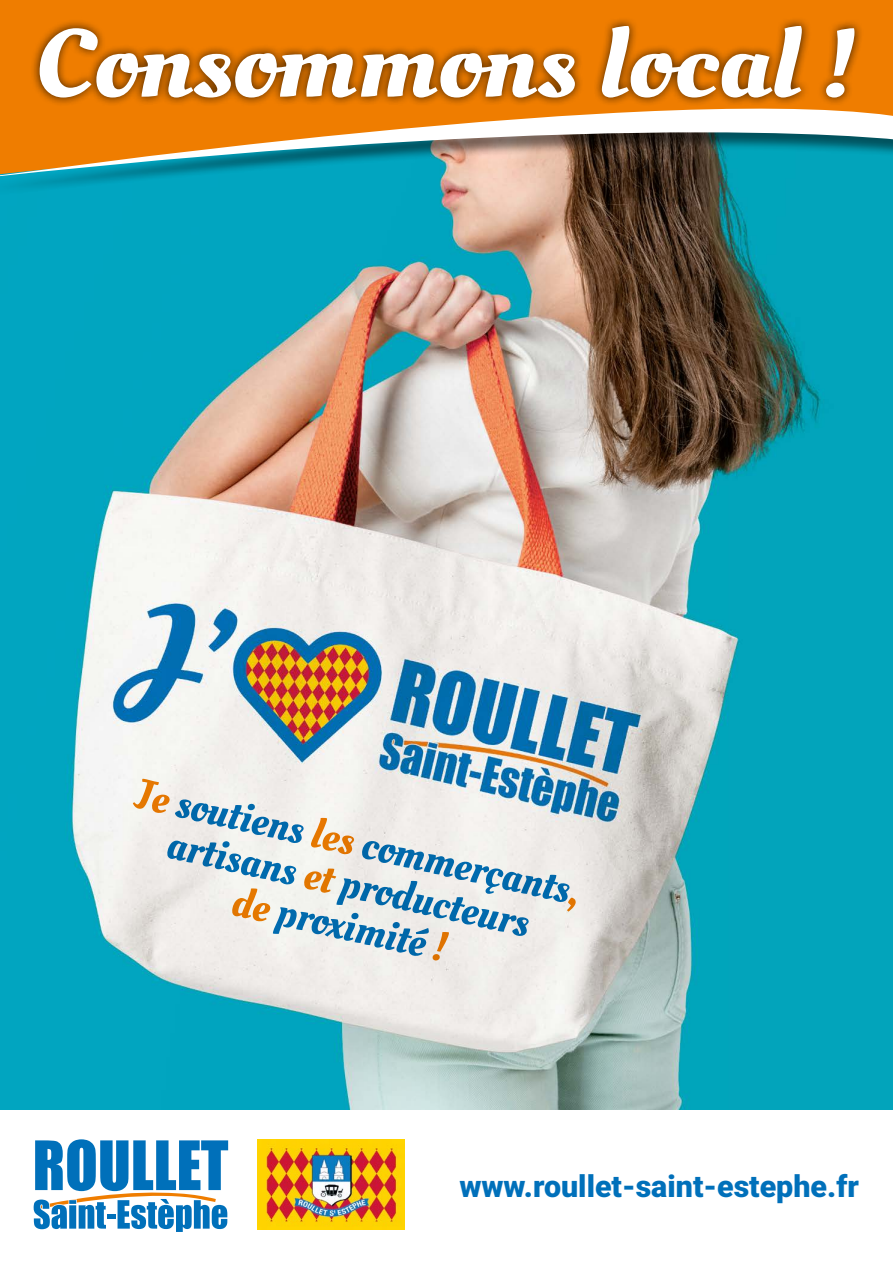
<style>
.page{position:relative;width:893px;height:1263px;background:#fff}
.page>*{position:absolute;margin:0;border:0;box-sizing:border-box;transform-origin:0 0}
.t1{font:96px "Oleo Script";color:#fff;scale:1.15 1}
.t2{font:42px/42px "Oleo Script";color:#0070ba;text-align:center}
.t3{font:900 30.45px "Roboto";color:#0070ba}
.s1{color:#ef7d00}
</style>
<div class="page">
<img style="left:0;top:196px;width:893px;height:914px">
<div style="left:0;top:0;width:893px;height:76px;background:#ef7d00"></div>
<div style="left:30px;top:17px;width:834px;height:90px;background:#000;opacity:.75"></div>
<div style="left:0;top:111px;width:893px;height:85px;background:#000;opacity:.5"></div>
<svg style="left:0;top:76px;width:893px;height:102px"></svg>
<svg style="left:33px;top:1139px;width:196px;height:93px"></svg>
<img style="left:258px;top:1140px;width:147px;height:89px">
<h1 class="t1" style="left:34px;top:6px;width:716px">Consommons local !</h1>
<p class="t2" style="left:139px;top:775px;width:456px;rotate:12deg"><span class="s1">Je</span> soutiens <span class="s1">les</span> commerçants<span class="s1">, </span>artisans <span class="s1">et</span> producteurs<br><span class="s1">de</span> proximité <span class="s1">!</span></p>
<p class="t3" style="left:459px;top:1164px;width:401px">www.roullet-saint-estephe.fr</p>
</div>
